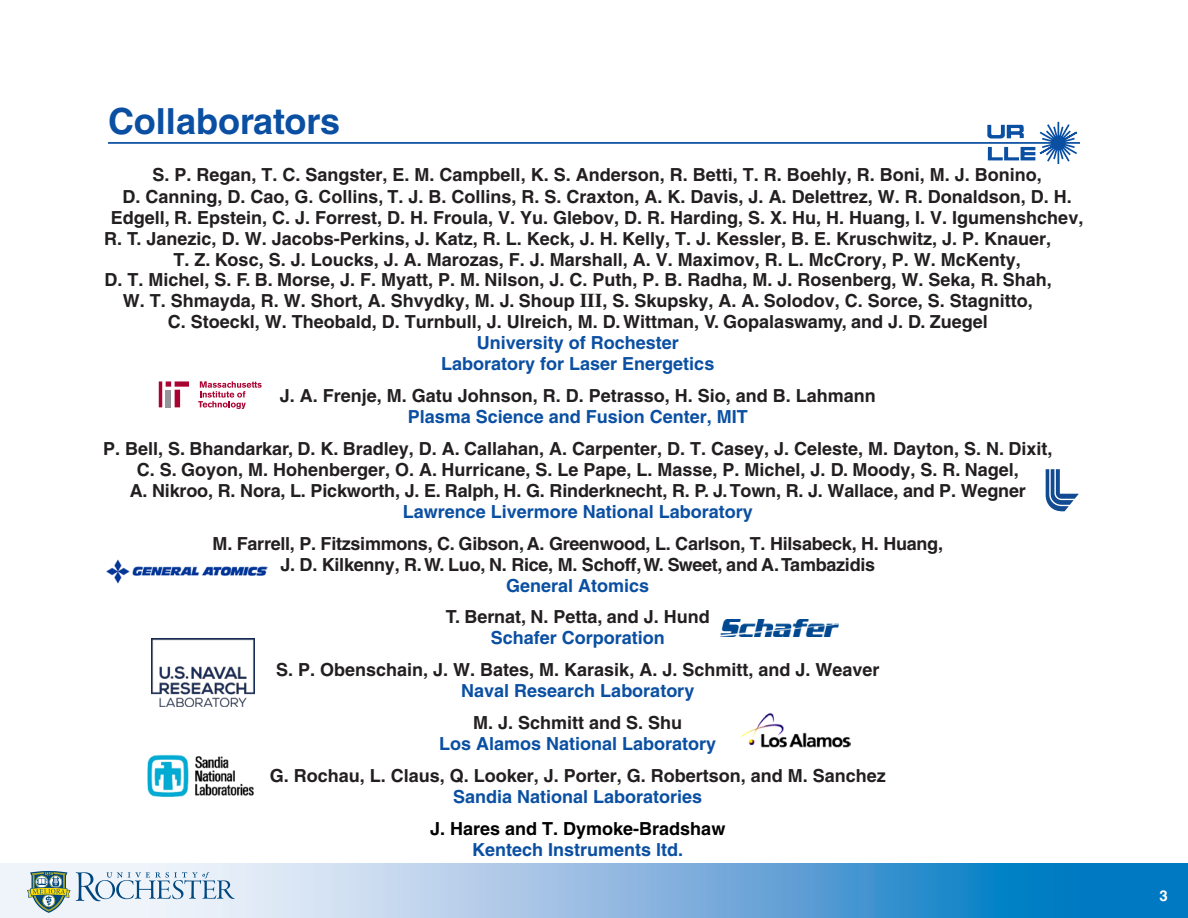
<style>
.page{position:relative;width:1188px;height:918px;background:#fff}
.page>*{position:absolute;margin:0;border:0;box-sizing:border-box;transform-origin:0 0}
.t1{font:700 36px "Helvetica LT Std";color:#0a4fa2}
.t2{font:700 18px/21px "Helvetica LT Std";color:#231f20;text-align:center}
.t3{font:700 18px/21px "Helvetica LT Std";color:#0a4fa2;text-align:center}
.t4{font:700 18px "Helvetica LT Std";color:#000}
.t5{font:700 15px "Helvetica LT Std";color:#fff}
.s1{font-family:"Arial"}
.s2{font-family:"Times LT Std";font-size:19.5px}
.s3{color:#0a4fa2}
</style>
<div class="page">
<svg style="left:987px;top:121px;width:90px;height:43px"></svg>
<hr style="left:108px;top:142px;width:972px;height:2px;background:#0a4fa2">
<svg style="left:0;top:864px;width:1188px;height:54px"></svg>
<svg style="left:27px;top:871px;width:208px;height:42px"></svg>
<svg style="left:1046px;top:469px;width:33px;height:43px"></svg>
<svg style="left:159px;top:381px;width:30px;height:26px"></svg>
<svg style="left:198px;top:381px;width:64px;height:28px"></svg>
<div style="left:166px;top:390px;width:5px;height:17px;background:#939598"></div>
<img style="left:106px;top:559px;width:162px;height:25px">
<img style="left:721px;top:620px;width:117px;height:17px">
<img style="left:152px;top:638px;width:103px;height:69px">
<img style="left:740px;top:713px;width:111px;height:35px">
<img style="left:147px;top:754px;width:107px;height:42px">
<p class="t1" style="left:108px;top:99px;width:234px">Collaborators</p>
<p class="t2" style="left:153px;top:164px;width:891px">S. P. Regan, T. C. Sangster, E. M. Campbell, K. S. Anderson, R. Betti, T. R. Boehly, R. Boni, M. J. Bonino,</p>
<p class="t2" style="left:123px;top:186px;width:951px">D. Canning, D. Cao, <span class="s1">G. Collins,</span> T. J. B. Collins, R. S. Craxton, A. K. Davis, J. A. Delettrez, W. R. Donaldson, D. H.</p>
<p class="t2" style="left:111px;top:207px;width:974px">Edgell, R. Epstein, C. J. Forrest, D. H. Froula, V. Yu. Glebov, D. R. Harding, S. X. Hu, H. Huang, I. V. Igumenshchev,</p>
<p class="t2" style="left:104px;top:228px;width:949px">R. T. Janezic, D. W. Jacobs-Perkins, J. Katz, R. L. Keck, J. H. Kelly, T. J. Kessler, B. E. Kruschwitz, J. P. Knauer,</p>
<p class="t2" style="left:173px;top:249px;width:849px">T. Z. Kosc, S. J. Loucks, J. A. Marozas, F. J. Marshall, A. V. Maximov, R. L. McCrory, P. W. McKenty,</p>
<p class="t2" style="left:104px;top:269px;width:949px">D. T. Michel, S. F. B. Morse, J. F. Myatt, P. M. Nilson, J. C. Puth, P. B. Radha, M. J. Rosenberg, W. Seka, R. Shah,</p>
<p class="t2" style="left:123px;top:290px;width:912px">W. T. Shmayda, R. W. Short, A. Shvydky, M. J. Shoup <span class="s2">III</span>, S. Skupsky, A. A. Solodov, C. Sorce, S. Stagnitto,</p>
<p class="t2" style="left:168px;top:311px;width:822px">C. Stoeckl, W. Theobald, D. Turnbull, J. Ulreich, M. D. Wittman, V. Gopalaswamy, and J. D. Zuegel</p>
<p class="t3" style="left:441px;top:332px;width:275px">University of Rochester<br>Laboratory for Laser Energetics</p>
<p class="t2" style="left:280px;top:385px;width:598px">J. A. Frenje, M. Gatu Johnson, R. D. Petrasso, H. Sio, and B. Lahmann<br><span class="s3">Plasma Science and Fusion Center, MIT</span></p>
<p class="t2" style="left:103px;top:438px;width:951px">P. Bell, S. Bhandarkar, D. K. Bradley, D. A. Callahan, A. Carpenter, D. T. Casey, J. Celeste, M. Dayton, S. N. Dixit,<br>C. S. Goyon, M. Hohenberger, O. A. Hurricane, S. Le Pape, L. Masse, P. Michel, J. D. Moody, S. R. Nagel,</p>
<p class="t2" style="left:130px;top:480px;width:898px">A. Nikroo, R. Nora, L. Pickworth, J. E. Ralph, H. G. Rinderknecht, R. P. J. Town, R. J. Wallace, and P. Wegner</p>
<p class="t3" style="left:403px;top:501px;width:352px">Lawrence Livermore National Laboratory</p>
<p class="t2" style="left:213px;top:533px;width:732px">M. Farrell, P. Fitzsimmons, C. Gibson, A. Greenwood, L. Carlson, T. Hilsabeck, H. Huang,<br>J. D. Kilkenny, R. W. Luo, N. Rice, M. Schoff, W. Sweet, and A. Tambazidis<br><span class="s3">General Atomics</span></p>
<p class="t2" style="left:446px;top:606px;width:266px">T. Bernat, N. Petta, and J. Hund<br><span class="s3">Schafer Corporation</span></p>
<p class="t2" style="left:276px;top:659px;width:605px">S. P. Obenschain, J. W. Bates, M. Karasik, A. J. Schmitt, and J. Weaver<br><span class="s3">Naval Research Laboratory</span></p>
<p class="t2" style="left:473px;top:712px;width:211px">M. J. Schmitt and S. Shu</p>
<p class="t3" style="left:439px;top:733px;width:279px">Los Alamos National Laboratory</p>
<p class="t2" style="left:270px;top:765px;width:618px">G. Rochau, L. Claus, Q. Looker, J. Porter, G. Robertson, and M. Sanchez</p>
<p class="t3" style="left:453px;top:786px;width:251px">Sandia National Laboratories</p>
<p class="t4" style="left:430px;top:817px;width:297px">J. Hares and T. Dymoke-Bradshaw</p>
<p class="t3" style="left:472px;top:839px;width:213px">Kentech Instruments ltd.</p>
<p class="t5" style="left:1159px;top:887px;width:10px">3</p>
</div>
